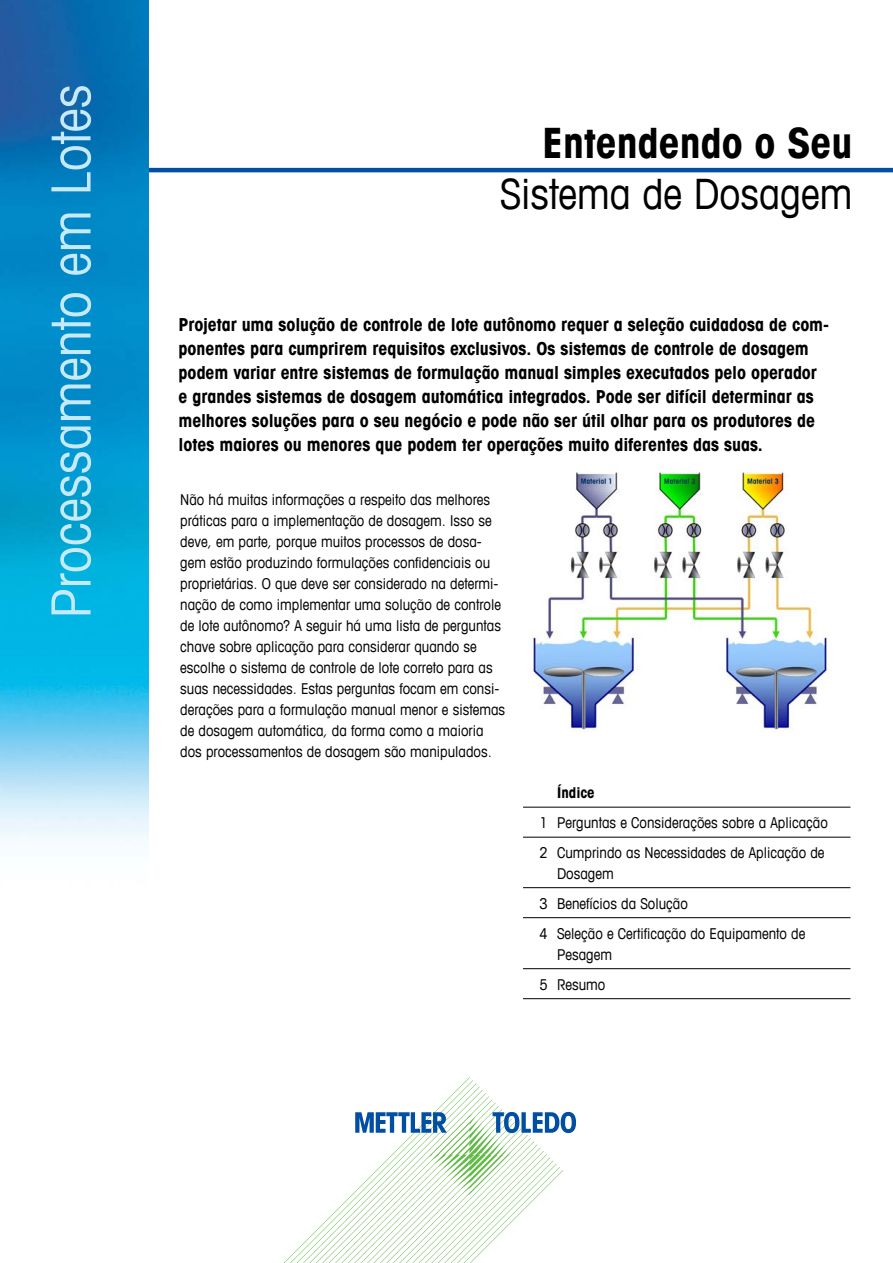
<style>
.page{position:relative;width:893px;height:1263px;background:#fff}
.page>*{position:absolute;margin:0;border:0;box-sizing:border-box;transform-origin:0 0}
.t1{font:condensed 54px "Avant Garde Com";color:#c7eafb}
.t2{font:condensed 42px "Avant Garde Com";color:#000}
.t3{font:700 condensed 42px "Avant Garde Com";color:#000}
.t4{font:700 condensed 18px/24px "Avant Garde Com";letter-spacing:-.005em;color:#000}
.t5{font:condensed 15px/21px "Avant Garde Com";color:#000}
.t6{font:700 condensed 15px "Avant Garde Com";color:#000}
</style>
<div class="page">
<hr style="left:138px;top:168px;width:755px;height:4px;background:#004fa3">
<img style="left:0;top:0;width:149px;height:842px">
<hr style="left:523px;top:807px;width:327px;height:1px;background:#000">
<hr style="left:523px;top:837px;width:327px;height:1px;background:#000">
<hr style="left:523px;top:887px;width:327px;height:1px;background:#000">
<hr style="left:523px;top:917px;width:327px;height:1px;background:#000">
<hr style="left:523px;top:968px;width:327px;height:1px;background:#000">
<hr style="left:523px;top:998px;width:327px;height:1px;background:#000">
<svg style="left:284px;top:1077px;width:292px;height:186px"></svg>
<img style="left:530px;top:471px;width:298px;height:261px">
<h1 class="t1" style="left:38px;top:618px;width:535px;rotate:-90deg">Processamento em Lotes</h1>
<h2 class="t3" style="left:542px;top:116px;width:312px">Entendendo o Seu</h2>
<h2 class="t2" style="left:500px;top:168px;width:354px">Sistema de Dosagem</h2>
<p class="t4" style="left:179px;top:312px;width:652px">Projetar uma solução de controle de lote autônomo requer a seleção cuidadosa de com&shy;ponentes para cumprirem requisitos exclusivos. Os sistemas de controle de dosagem podem variar entre sistemas de formulação manual simples executados pelo operador e grandes sistemas de dosagem automática integrados. Pode ser difícil determinar as melhores soluções para o seu negócio e pode não ser útil olhar para os produtores de lotes maiores ou menores que podem ter operações muito diferentes das suas.</p>
<p class="t5" style="left:180px;top:489px;width:326px">Não há muitas informações a respeito das melhores práticas para a implementação de dosagem. Isso se deve, em parte, porque muitos processos de dosa&shy;gem estão produzindo formulações confidenciais ou proprietárias. O que deve ser considerado na determi&shy;nação de como implementar uma solução de controle de lote autônomo? A seguir há uma lista de perguntas chave sobre aplicação para considerar quando se escolhe o sistema de controle de lote correto para as suas necessidades. Estas perguntas focam em consi&shy;derações para a formulação manual menor e sistemas de dosagem automática, da forma como a maioria dos processamentos de dosagem são manipulados.</p>
<p class="t6" style="left:557px;top:783px;width:39px">Índice</p>
<p class="t5" style="left:539px;top:808px;width:290px;line-height:29.5px">1 Perguntas e Considerações sobre a Aplicação<br>2 Cumprindo as Necessidades de Aplicação de</p>
<p class="t5" style="left:539px;top:858px;width:267px;line-height:30px;text-indent:18px">Dosagem<br>3 Benefícios da Solução<br>4 Seleção e Certificação do Equipamento de</p>
<p class="t5" style="left:539px;top:939px;width:74px;line-height:30px;text-indent:18px">Pesagem<br>5 Resumo</p>
</div>
